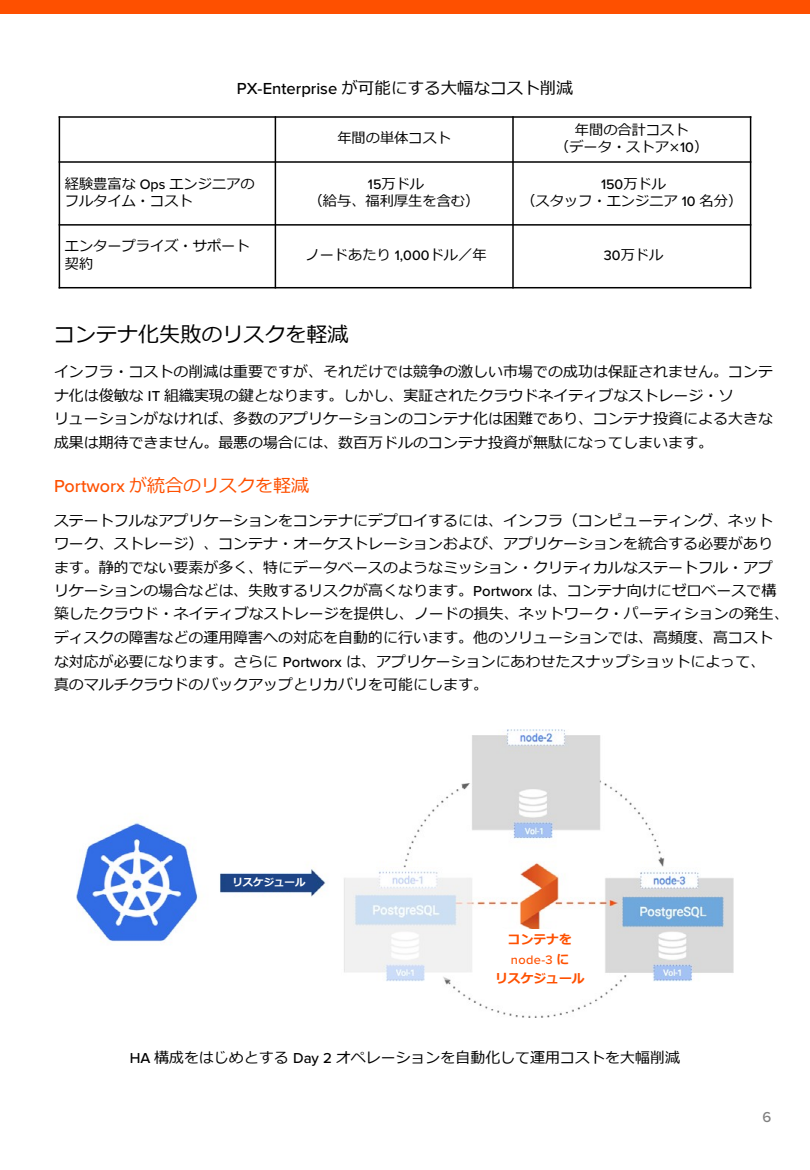
<style>
.page{position:relative;width:810px;height:1170px;background:#fff}
.page>*{position:absolute;margin:0;border:0;box-sizing:border-box;transform-origin:0 0}
.t1{font:21px "Meiryo";color:#000}
.t2{font:18px "Meiryo";color:#fe5000}
.t3{font:16.5px "Meiryo";color:#000}
.t4{font:15px/23.4px "Meiryo";color:#000}
.t5{font:500 15px "Proxima Nova";color:#7f7f7f}
.t6{font:14.25px/17.1px "Meiryo";color:#000;text-align:center}
.t7{font:700 12.75px/20px "Meiryo";color:#fe5000;text-align:center}
.t8{font:700 10.5px "Meiryo";color:#fff}
.s1{font-family:"Proxima Nova";font-weight:500}
</style>
<div class="page">
<div style="left:0;top:0;width:810px;height:13px;background:#fe5000"></div>
<hr style="left:275px;top:116px;width:1px;height:172px;background:#000">
<hr style="left:512px;top:116px;width:2px;height:172px;background:#000">
<hr style="left:59px;top:161px;width:692px;height:2px;background:#000">
<hr style="left:59px;top:224px;width:692px;height:2px;background:#000">
<hr style="left:59px;top:116px;width:1px;height:172px;background:#000">
<hr style="left:750px;top:116px;width:1px;height:172px;background:#000">
<hr style="left:59px;top:116px;width:692px;height:2px;background:#000">
<hr style="left:59px;top:287px;width:692px;height:1px;background:#000">
<img style="left:77px;top:729px;width:656px;height:288px">
<div style="left:486px;top:929px;width:108px;height:70px;background:#fff"></div>
<div style="left:226px;top:874px;width:86px;height:16px;background:#1d4486"></div>
<p class="t3" style="left:237px;top:77px;width:338px"><span class="s1">PX-Enterprise</span> が可能にする大幅なコスト削減</p>
<p class="t6" style="left:337px;top:130px;width:115px">年間の単体コスト</p>
<p class="t6" style="left:555px;top:122px;width:155px">年間の合計コスト<br>（データ・ストア×<span class="s1">10</span>）</p>
<p class="t6" style="left:65px;top:176px;width:191px;text-align:left">経験豊富な <span class="s1">Ops</span> エンジニアのフルタイム・コスト</p>
<p class="t6" style="left:309px;top:176px;width:172px"><span class="s1">15</span>万ドル<br>（給与、福利厚生を含む）</p>
<p class="t6" style="left:521px;top:176px;width:222px"><span class="s1">150</span>万ドル<br>（スタッフ・エンジニア <span class="s1">10</span> 名分）</p>
<p class="t6" style="left:65px;top:238px;width:186px;text-align:left">エンタープライズ・サポート契約</p>
<p class="t6" style="left:306px;top:247px;width:183px">ノードあたり <span class="s1">1,000</span>ドル／年</p>
<p class="t6" style="left:604px;top:247px;width:61px"><span class="s1">30</span>万ドル</p>
<p class="t1" style="left:54px;top:320px;width:296px">コンテナ化失敗のリスクを軽減</p>
<p class="t4" style="left:54px;top:361px;width:721px">インフラ・コストの削減は重要ですが、それだけでは競争の激しい市場での成功は保証されません。コンテナ化は俊敏な <span class="s1">IT</span> 組織実現の鍵となります。しかし、実証されたクラウドネイティブなストレージ・ソ<br>リューションがなければ、多数のアプリケーションのコンテナ化は困難であり、コンテナ投資による大きな成果は期待できません。最悪の場合には、数百万ドルのコンテナ投資が無駄になってしまいます。</p>
<p class="t2" style="left:54px;top:473px;width:257px"><span class="s1">Portworx</span> が統合のリスクを軽減</p>
<p class="t4" style="left:54px;top:509px;width:736px">ステートフルなアプリケーションをコンテナにデプロイするには、インフラ（コンピューティング、ネットワーク、ストレージ）、コンテナ・オーケストレーションおよび、アプリケーションを統合する必要があります。静的でない要素が多く、特にデータベースのようなミッション・クリティカルなステートフル・アプリケーションの場合などは、失敗するリスクが高くなります。<span class="s1">Portworx</span> は、コンテナ向けにゼロベースで構築したクラウド・ネイティブなストレージを提供し、ノードの損失、ネットワーク・パーティションの発生、ディスクの障害などの運用障害への対応を自動的に行います。他のソリューションでは、高頻度、高コストな対応が必要になります。さらに <span class="s1">Portworx</span> は、アプリケーションにあわせたスナップショットによって、<br>真のマルチクラウドのバックアップとリカバリを可能にします。</p>
<p class="t8" style="left:232px;top:875px;width:75px">リスケジュール</p>
<p class="t7" style="left:495px;top:930px;width:91px">コンテナを<span class="s1">node-3</span> に<br>リスケジュール</p>
<p class="t4" style="left:130px;top:1046px;width:552px"><span class="s1">HA</span> 構成をはじめとする <span class="s1">Day 2</span> オペレーションを自動化して運用コストを大幅削減</p>
<p class="t5" style="left:762px;top:1109px;width:10px">6</p>
</div>
